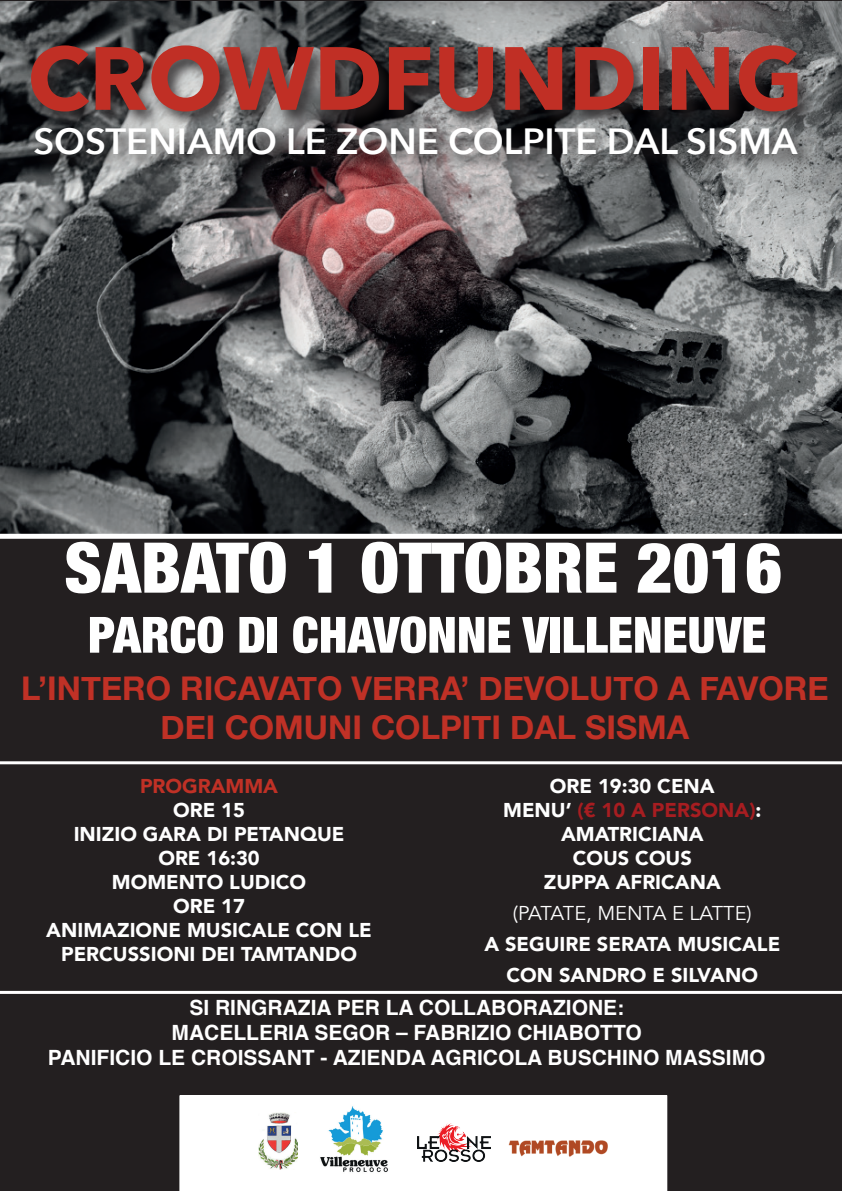
<style>
.page{position:relative;width:842px;height:1191px;background:#231f20}
.page>*{position:absolute;margin:0;border:0;box-sizing:border-box;transform-origin:0 0}
.t1{font:700 88.5px "Avenir Next";color:#c02f25}
.t2{font:900 condensed 70px "Helvetica Neue";color:#fff}
.t3{font:900 condensed 50px "Helvetica Neue";color:#fff}
.t4{font:600 36.4px "Avenir Next";color:#fff}
.t5{font:700 32.7px/39.2px "Helvetica Neue";color:#c03126;text-align:center}
.t6{font:700 21px/25.2px "Helvetica";color:#fff;text-align:center}
.t7{font:900 20px/24px "Avenir";color:#fff;text-align:center}
.t8{font:20px "Avenir";color:#fff}
.t9{font:900 20px "Avenir";color:#c03126}
.s1{color:#a71d21}
</style>
<div class="page">
<img style="left:0;top:1px;width:842px;height:532px">
<div style="left:29px;top:43px;width:786px;height:129px;background:#231f20;opacity:.75"></div>
<div style="left:0;top:534px;width:842px;height:5px;background:#fff"></div>
<hr style="left:0;top:761px;width:842px;height:3px;background:#fff">
<div style="left:180px;top:1095px;width:487px;height:96px;background:#fff"></div>
<img style="left:259px;top:1112px;width:40px;height:57px">
<img style="left:299px;top:1100px;width:112px;height:91px">
<div style="left:415px;top:1101px;width:83px;height:90px;background:#fff"></div>
<img style="left:418px;top:1123px;width:72px;height:38px">
<img style="left:509px;top:1129px;width:99px;height:34px">
<hr style="left:0;top:991px;width:842px;height:3px;background:#fff">
<h1 class="t1" style="left:28px;top:2px;width:777px">CROWDFUNDING</h1>
<h3 class="t4" style="left:33px;top:110px;width:766px">SOSTENIAMO LE ZONE COLPITE DAL SISMA</h3>
<h2 class="t2" style="left:64px;top:510px;width:719px">SABATO 1 OTTOBRE 2016</h2>
<h3 class="t3" style="left:88px;top:593px;width:680px">PARCO DI CHAVONNE VILLENEUVE</h3>
<h3 class="t5" style="left:21px;top:669px;width:809px">L’INTERO RICAVATO VERRA’ DEVOLUTO A FAVORE<br>DEI COMUNI COLPITI DAL SISMA</h3>
<p class="t9" style="left:140px;top:768px;width:140px">PROGRAMMA</p>
<p class="t7" style="left:46px;top:797px;width:327px">ORE 15<br>INIZIO GARA DI PETANQUE<br>ORE 16:30<br>MOMENTO LUDICO<br>ORE 17<br>ANIMAZIONE MUSICALE CON LE<br>PERCUSSIONI DEI TAMTANDO</p>
<p class="t7" style="left:503px;top:773px;width:260px">ORE 19:30 CENA<br>MENU’ <span class="s1">(€ 10 A PERSONA)</span>:<br>AMATRICIANA<br>COUS COUS<br>ZUPPA AFRICANA</p>
<p class="t8" style="left:513px;top:901px;width:240px">(PATATE, MENTA E LATTE)</p>
<p class="t7" style="left:484px;top:927px;width:297px;line-height:31px">A SEGUIRE SERATA MUSICALE<br>CON SANDRO E SILVANO</p>
<p class="t6" style="left:48px;top:995px;width:719px">SI RINGRAZIA PER LA COLLABORAZIONE:<br>MACELLERIA SEGOR – FABRIZIO CHIABOTTO<br>PANIFICIO LE CROISSANT - AZIENDA AGRICOLA BUSCHINO MASSIMO</p>
</div>
